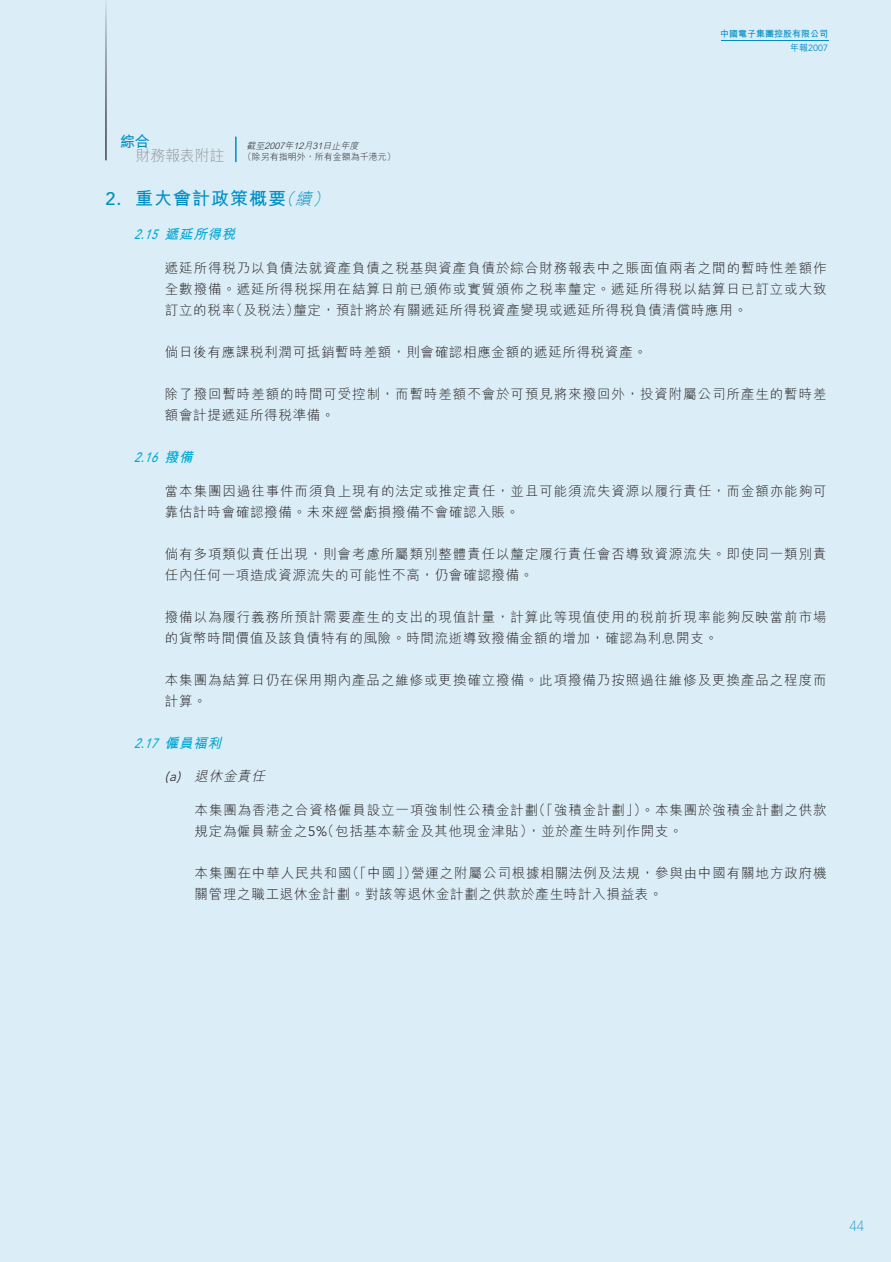
<style>
.page{position:relative;width:891px;height:1262px;background:#dbedf7}
.page>*{position:absolute;margin:0;border:0;box-sizing:border-box;transform-origin:0 0}
.t1{font:18px "M Hei HK Bold E Ten B5 H";letter-spacing:.055em;color:#008fc5}
.t2{font:15px "M Hei HK Light E Ten B5 H";letter-spacing:-.02em;color:#939598}
.t3{font:100 15px "Helvetica Neue LT Std";color:#008fc5;scale:.9 1}
.t4{font:15px "M Hei HK Bold E Ten B5 H";color:#008fc5}
.t5{font:13.5px/21px "M Hei HK Light E Ten B5 H";letter-spacing:.065em;color:#231f20}
.t6{font:italic 500 13.5px "Avenir LT Std";color:#00a8d4;scale:.8 1}
.t7{font:italic 13.5px "M Hei HK Bold E Ten B5 H";color:#00a8d4}
.t8{font:italic 13.5px "M Hei HK Light E Ten B5 H";color:#231f20}
.t9{font:9px "M Hei HK Light E Ten B5 H";color:#231f20}
.t10{font:italic 9px "M Hei HK Light E Ten B5 H";color:#231f20}
.t11{font:9px "M Hei HK Bold E Ten B5 H";color:#008fc5}
.t12{font:9px "Avenir LT Std";color:#008fc5}
.s1{font-family:"M Hei HK Medium E Ten B5 H"}
.s2{font-family:"Avenir LT Std";font-weight:500}
.s3{font-family:"M Hei HK Light E Ten B5 H";font-style:italic;font-size:16.5px}
.s4{font-family:"M Hei HK Bold E Ten B5 H";font-weight:400}
.s5{font-family:"Avenir LT Std";font-weight:300}
</style>
<div class="page">
<hr style="left:721px;top:40px;width:107px;height:1px;background:#008fc5">
<hr style="left:105px;top:0;width:2px;height:160px;background:#fff">
<hr style="left:235px;top:137px;width:2px;height:25px;background:#008fc5">
<p class="t11" style="left:720px;top:30px;width:109px">中國電子集團控股有限公司</p>
<p class="t12" style="left:790px;top:42px;width:40px"><span class="s1">年報</span>2007</p>
<p class="t4" style="left:120px;top:136px;width:31px">綜合</p>
<p class="t2" style="left:136px;top:150px;width:90px">財務報表附註</p>
<h1 class="t1" style="left:105px;top:192px;width:229px"><span class="s2">2.</span> 重大會計政策概要<span class="s3">（續）</span></h1>
<p class="t7" style="left:134px;top:229px;width:106px"><span class="s2">2.15</span> 遞延所得稅</p>
<p class="t5" style="left:165px;top:259px;width:663px;text-align:justify">遞延所得稅乃以負債法就資產負債之稅基與資產負債於綜合財務報表中之賬面值兩者之間的暫時性差額作全數撥備。遞延所得稅採用在結算日前已頒佈或實質頒佈之稅率釐定。遞延所得稅以結算日已訂立或大致訂立的稅率（及稅法）釐定，預計將於有關遞延所得稅資產變現或遞延所得稅負債清償時應用。</p>
<p class="t5" style="left:165px;top:343px;width:484px">倘日後有應課稅利潤可抵銷暫時差額，則會確認相應金額的遞延所得稅資產。</p>
<p class="t5" style="left:165px;top:385px;width:663px">除了撥回暫時差額的時間可受控制，而暫時差額不會於可預見將來撥回外，投資附屬公司所產生的暫時差額會計提遞延所得稅準備。</p>
<p class="t6" style="left:134px;top:449px;width:78px">2.16 <span class="s4">撥備</span></p>
<p class="t5" style="left:165px;top:482px;width:663px">當本集團因過往事件而須負上現有的法定或推定責任，並且可能須流失資源以履行責任，而金額亦能夠可靠估計時會確認撥備。未來經營虧損撥備不會確認入賬。</p>
<p class="t5" style="left:165px;top:545px;width:663px">倘有多項類似責任出現，則會考慮所屬類別整體責任以釐定履行責任會否導致資源流失。即使同一類別責任內任何一項造成資源流失的可能性不高，仍會確認撥備。</p>
<p class="t5" style="left:165px;top:608px;width:663px">撥備以為履行義務所預計需要產生的支出的現值計量，計算此等現值使用的稅前折現率能夠反映當前市場的貨幣時間價值及該負債特有的風險。時間流逝導致撥備金額的增加，確認為利息開支。</p>
<p class="t5" style="left:165px;top:671px;width:663px">本集團為結算日仍在保用期內產品之維修或更換確立撥備。此項撥備乃按照過往維修及更換產品之程度而計算。</p>
<p class="t6" style="left:134px;top:735px;width:114px">2.17 <span class="s4">僱員福利</span></p>
<p class="t8" style="left:165px;top:771px;width:105px"><span class="s5">(a)</span> 退休金責任</p>
<p class="t5" style="left:195px;top:801px;width:633px">本集團為香港之合資格僱員設立一項強制性公積金計劃（「強積金計劃」）。本集團於強積金計劃之供款規定為僱員薪金之<span class="s5">5%</span>（包括基本薪金及其他現金津貼），並於產生時列作開支。</p>
<p class="t5" style="left:195px;top:864px;width:633px">本集團在中華人民共和國（「中國」）營運之附屬公司根據相關法例及法規，參與由中國有關地方政府機關管理之職工退休金計劃。對該等退休金計劃之供款於產生時計入損益表。</p>
<p class="t10" style="left:247px;top:142px;width:116px">截至2007年12月31日止年度</p>
<p class="t9" style="left:243px;top:153px;width:154px">（除另有指明外，所有金額為千港元）</p>
<p class="t3" style="left:849px;top:1217px;width:18px">44</p>
</div>
